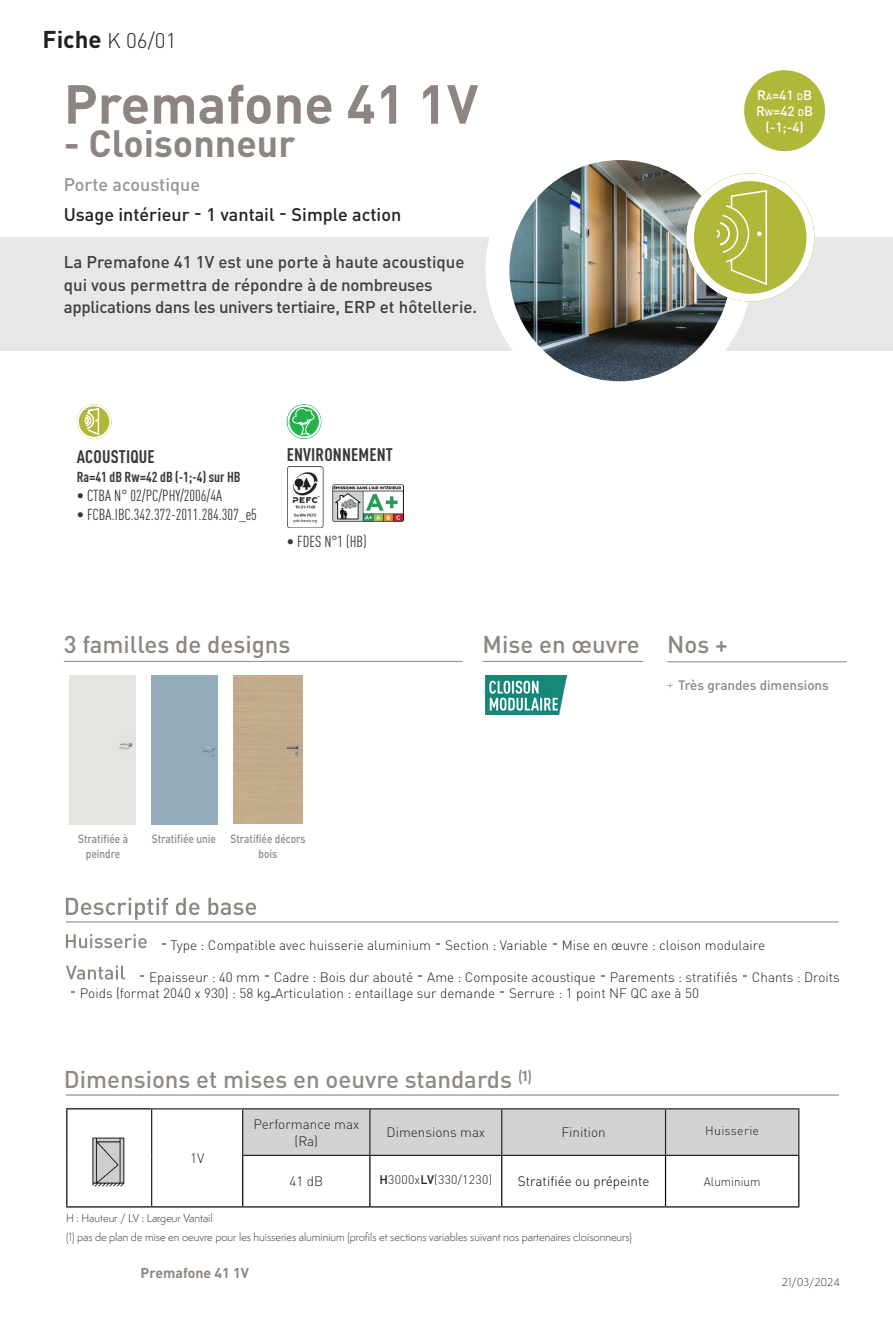
<style>
.page{position:relative;width:893px;height:1319px;background:#fff}
.page>*{position:absolute;margin:0;border:0;box-sizing:border-box;transform-origin:0 0}
.Logements_collectifs{font:700 54px "DINOT";color:#8e8582}
.Logements_collectifs-2{font:700 37.5px "DINOT";color:#8e8582}
.t1{font:500 24px "DINOT";color:#908986}
.t2{font:500 24px "DINOT";color:#8e8582}
.t3{font:300 21px "DINOT";color:#231f20}
.B-Expli_produit{font:500 18px "DINOT";color:#231f20}
.C-Performance{font:700 condensed 18px "DINOT";letter-spacing:.01em;color:#383839}
._3-Expli_produit{font:500 18px "DINOT";color:#939598}
._5-Chapeau{font:500 16.8px/22.5px "DINOT";letter-spacing:-.005em;color:#3e3e3f}
.t4{font:condensed 15.75px "DINOT";color:#383839}
.C-Performance-2{font:700 condensed 14.25px "DINOT";color:#383839}
._7-Produit_bas_de_page_G{font:700 14.1px "DINOT";color:#8e8582}
.texte1{font:300 13.5px/16.5px "DINOT";color:#231f20}
._6-col2{font:300 13.5px/16.5px "DINOT";color:#231f20;text-align:center}
.t5{font:500 13.5px "DINOT";letter-spacing:-.005em;color:#8e8582}
._4-Technique_Mise_en_avant{font:500 13.5px "DINOT";color:#fff}
._6-Tableau_Regular_B{font:300 13.5px "DINOT";color:#000001}
.t6{font:700 13.5px "Semplicita Pro";color:#8e8582}
.Roboto_tablo_titres{font:300 12.3px "DINOT";letter-spacing:.02em;color:#231f20}
._6-col2-2{font:300 12.3px "DINOT";color:#231f20;scale:.95 1}
.t7{font:500 11.85px/14.9px "DINOT";color:#8e8582;text-align:center;scale:.85 1}
._7-Produit_bas_de_page_D{font:300 10.5px "Semplicita Pro";color:#231f20}
.s1{font-weight:700;font-size:24px}
.s2{font-size:9.45px}
.s3{font-weight:500}
</style>
<div class="page">
<div style="left:0;top:237px;width:893px;height:114px;background:#e6e7e9"></div>
<svg style="left:66px;top:934px;width:81px;height:14px"></svg>
<svg style="left:66px;top:965px;width:59px;height:14px"></svg>
<svg style="left:66px;top:897px;width:190px;height:22px"></svg>
<hr style="left:66px;top:921px;width:773px;height:1px;background:#8e8582">
<div style="left:485px;top:136px;width:267px;height:267px;background:#fff;border-radius:50%"></div>
<hr style="left:64px;top:661px;width:398px;height:1px;background:#8e8582">
<hr style="left:667px;top:661px;width:180px;height:1px;background:#8e8582">
<svg style="left:667px;top:683px;width:6px;height:5px"></svg>
<hr style="left:483px;top:661px;width:160px;height:1px;background:#8e8582">
<svg style="left:77px;top:404px;width:34px;height:35px"></svg>
<svg style="left:287px;top:404px;width:34px;height:34px"></svg>
<img style="left:287px;top:466px;width:37px;height:61px">
<img style="left:332px;top:484px;width:72px;height:37px">
<div style="left:744px;top:70px;width:81px;height:81px;background:#b0b83a;border-radius:50%"></div>
<div style="left:234px;top:675px;width:69px;height:148px;background:#c3aa8b"></div>
<img style="left:509px;top:160px;width:221px;height:221px;border-radius:111px">
<svg style="left:686px;top:173px;width:128px;height:128px"></svg>
<img style="left:486px;top:675px;width:81px;height:39px">
<div style="left:243px;top:1109px;width:555px;height:45px;background:#d1d2d4"></div>
<hr style="left:66px;top:1108px;width:85px;height:1px;background:#000001">
<hr style="left:66px;top:1109px;width:1px;height:46px;background:#000001">
<hr style="left:66px;top:1155px;width:1px;height:51px;background:#000001">
<hr style="left:66px;top:1206px;width:86px;height:1px;background:#000001">
<hr style="left:502px;top:1206px;width:163px;height:1px;background:#000001">
<hr style="left:665px;top:1155px;width:1px;height:51px;background:#000001">
<hr style="left:798px;top:1155px;width:1px;height:51px;background:#000001">
<hr style="left:665px;top:1206px;width:134px;height:1px;background:#000001">
<hr style="left:501px;top:1155px;width:1px;height:51px;background:#000001">
<hr style="left:370px;top:1206px;width:132px;height:1px;background:#000001">
<hr style="left:369px;top:1155px;width:1px;height:51px;background:#000001">
<hr style="left:243px;top:1206px;width:127px;height:1px;background:#000001">
<hr style="left:370px;top:1108px;width:132px;height:1px;background:#231f20">
<hr style="left:369px;top:1109px;width:1px;height:45px;background:#231f20">
<hr style="left:370px;top:1154px;width:132px;height:1px;background:#231f20">
<hr style="left:502px;top:1108px;width:163px;height:1px;background:#231f20">
<hr style="left:501px;top:1109px;width:1px;height:45px;background:#231f20">
<hr style="left:502px;top:1154px;width:163px;height:1px;background:#231f20">
<hr style="left:665px;top:1108px;width:134px;height:1px;background:#231f20">
<hr style="left:665px;top:1109px;width:1px;height:45px;background:#231f20">
<hr style="left:798px;top:1109px;width:1px;height:45px;background:#231f20">
<hr style="left:665px;top:1154px;width:134px;height:1px;background:#231f20">
<hr style="left:243px;top:1108px;width:127px;height:1px;background:#231f20">
<hr style="left:242px;top:1154px;width:128px;height:1px;background:#231f20">
<hr style="left:151px;top:1108px;width:92px;height:1px;background:#231f20">
<hr style="left:151px;top:1109px;width:1px;height:46px;background:#231f20">
<hr style="left:242px;top:1109px;width:1px;height:45px;background:#231f20">
<hr style="left:151px;top:1155px;width:1px;height:51px;background:#231f20">
<hr style="left:242px;top:1155px;width:1px;height:51px;background:#000001">
<hr style="left:152px;top:1206px;width:91px;height:1px;background:#000001">
<img style="left:92px;top:1137px;width:33px;height:49px">
<hr style="left:66px;top:1094px;width:773px;height:1px;background:#8e8582">
<h3 class="t3" style="left:43px;top:28px;width:135px"><span class="s1">Fiche</span> K 06/01</h3>
<p class="Logements_collectifs" style="left:64px;top:69px;width:416px">Premafone 41 1V</p>
<p class="Logements_collectifs-2" style="left:64px;top:119px;width:233px">- Cloisonneur</p>
<p class="_3-Expli_produit" style="left:64px;top:173px;width:138px">Porte acoustique</p>
<p class="B-Expli_produit" style="left:64px;top:203px;width:127px">Usage intérieur</p>
<p class="B-Expli_produit" style="left:194px;top:201px;width:9px">-</p>
<p class="B-Expli_produit" style="left:207px;top:203px;width:70px">1 vantail</p>
<p class="B-Expli_produit" style="left:279px;top:201px;width:9px">-</p>
<p class="B-Expli_produit" style="left:292px;top:203px;width:111px">Simple action</p>
<p class="_5-Chapeau" style="left:64px;top:250px;width:415px">La Premafone 41 1V est une porte à haute acoustique qui vous permettra de répondre à de nombreuses applications dans les univers tertiaire, ERP et hôtellerie.</p>
<p class="_4-Technique_Mise_en_avant" style="left:757px;top:86px;width:56px">R<span class="s2">a</span>=41 <span class="s2">d</span>B</p>
<p class="_4-Technique_Mise_en_avant" style="left:756px;top:102px;width:59px">R<span class="s2">w</span>=42 <span class="s2">d</span>B</p>
<p class="_4-Technique_Mise_en_avant" style="left:765px;top:119px;width:40px">(-1;-4)</p>
<p class="C-Performance" style="left:77px;top:445px;width:79px">ACOUSTIQUE</p>
<p class="C-Performance-2" style="left:77px;top:468px;width:165px">Ra=41 dB Rw=42 dB (-1;-4) sur HB</p>
<p class="t4" style="left:77px;top:486px;width:147px">• CTBA N° 02/PC/PHY/2006/4A</p>
<p class="t4" style="left:77px;top:505px;width:182px">• FCBA.IBC.342.372-2011.284.307_e5</p>
<p class="C-Performance" style="left:287px;top:443px;width:108px">ENVIRONNEMENT</p>
<p class="t4" style="left:287px;top:532px;width:81px">• FDES N°1 (HB)</p>
<p class="t2" style="left:64px;top:629px;width:228px">3 familles de designs</p>
<p class="t2" style="left:483px;top:629px;width:159px">Mise en œuvre</p>
<p class="t2" style="left:667px;top:629px;width:62px">Nos +</p>
<p class="t5" style="left:678px;top:676px;width:152px">Très grandes dimensions</p>
<p class="t7" style="left:78px;top:830px;width:60px">Stratifiée à peindre</p>
<p class="t7" style="left:152px;top:830px;width:77px">Stratifiée unie</p>
<p class="t7" style="left:230px;top:831px;width:90px">Stratifiée décors bois</p>
<p class="texte1" style="left:171px;top:937px;width:596px">Type : Compatible avec huisserie aluminium Section : Variable Mise en œuvre : cloison modulaire</p>
<p class="texte1" style="left:80px;top:968px;width:761px;text-indent:69px">Epaisseur : 40 mm Cadre : Bois dur abouté Ame : Composite acoustique Parements : stratifiés Chants : Droits<br>Poids (format 2040 x 930) : 58 kg Articulation : entaillage sur demande Serrure : 1 point NF QC axe à 50</p>
<p class="t1" style="left:64px;top:1064px;width:450px">Dimensions et mises en oeuvre standards</p>
<p class="t6" style="left:518px;top:1065px;width:15px">(1)</p>
<p class="_6-col2" style="left:190px;top:1149px;width:16px">1V</p>
<p class="_7-Produit_bas_de_page_D" style="left:66px;top:1210px;width:148px">H : Hauteur / LV : Largeur Vantail</p>
<p class="_6-col2" style="left:253px;top:1115px;width:107px">Performance max (Ra)</p>
<p class="_6-col2" style="left:387px;top:1123px;width:100px">Dimensions max</p>
<p class="_6-col2" style="left:561px;top:1123px;width:46px">Finition</p>
<p class="Roboto_tablo_titres" style="left:705px;top:1123px;width:55px">Huisserie</p>
<p class="_6-col2" style="left:289px;top:1172px;width:35px">41 dB</p>
<p class="Roboto_tablo_titres" style="left:379px;top:1172px;width:114px"><span class="s3">H</span>3000x<span class="s3">LV</span>(330/1230)</p>
<p class="_6-Tableau_Regular_B" style="left:518px;top:1172px;width:133px">Stratifiée ou prépeinte</p>
<p class="_6-col2-2" style="left:704px;top:1173px;width:61px">Aluminium</p>
<p class="_7-Produit_bas_de_page_D" style="left:66px;top:1229px;width:567px">(1) pas de plan de mise en oeuvre pour les huisseries aluminium (profils et sections variables suivant nos partenaires cloisonneurs)</p>
<p class="_7-Produit_bas_de_page_G" style="left:141px;top:1263px;width:110px">Premafone 41 1V</p>
<p class="_7-Produit_bas_de_page_D" style="left:782px;top:1274px;width:59px">21/03/2024</p>
</div>
